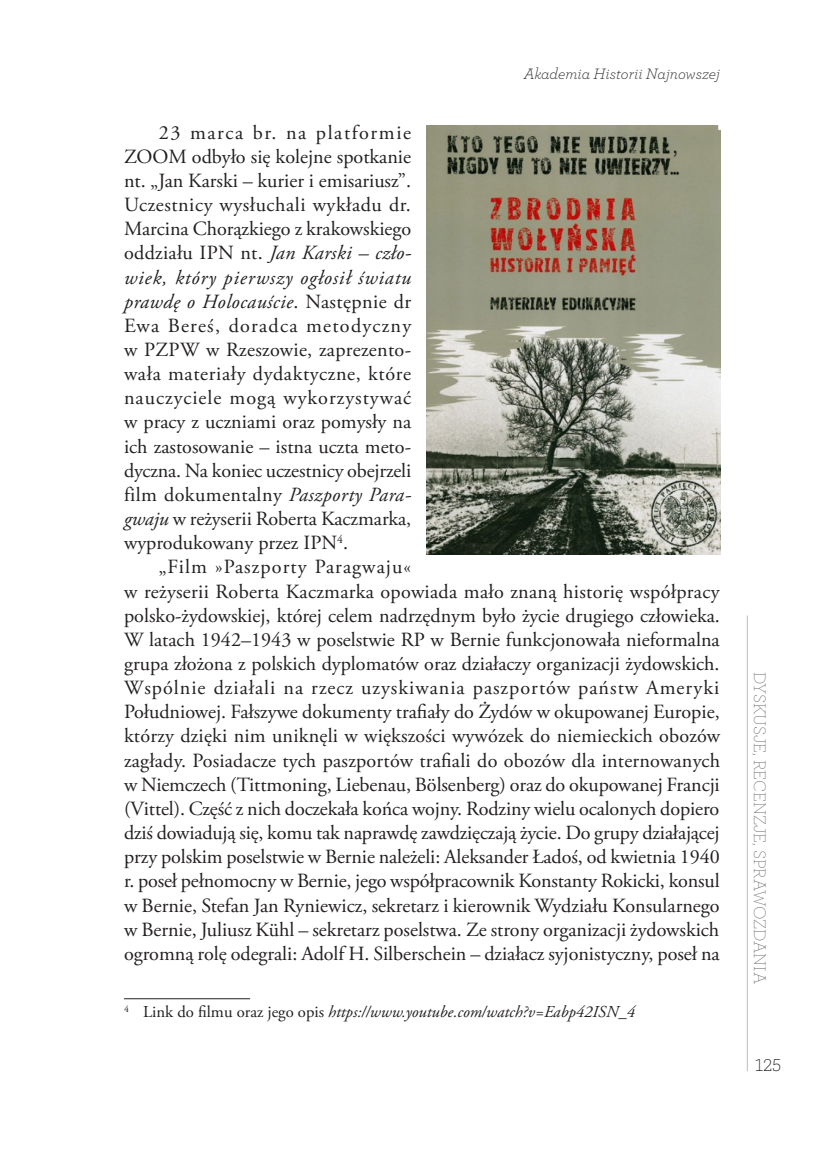
<style>
.page{position:relative;width:819px;height:1166px;background:#fff}
.page>*{position:absolute;margin:0;border:0;box-sizing:border-box;transform-origin:0 0}
.tekst_publikacji{font:20.12px/24.2px "Adobe Garamond Pro";color:#231f20;text-align:justify}
.t1{font:200 17.5px "Archer";color:#57585a}
.t2{font:200 17.5px "Brix Slab";color:#231f20}
.Przypisy{font:italic 16.62px "Adobe Garamond Pro";color:#231f20}
.nagłówek_prawy{font:italic 300 15.75px "Archer";color:#231f20}
.s1{font-style:italic}
.s2{font-style:normal}
</style>
<div class="page">
<hr style="left:746px;top:615px;width:1px;height:456px;background:#bcbdc0">
<hr style="left:124px;top:998px;width:126px;height:1px;background:#231f20">
<img style="left:426px;top:126px;width:294px;height:429px">
<p class="nagłówek_prawy" style="left:523px;top:63px;width:197px">Akademia Historii Najnowszej</p>
<p class="tekst_publikacji" style="left:124px;top:121px;width:289px;text-indent:35px">23 marca br. na platformie ZOOM odbyło się kolejne spotkanie nt. „Jan Karski – kurier i emisariusz”.<br>Uczestnicy wysłuchali wykładu dr.<br>Marcina Chorązkiego z krakowskiego oddziału IPN nt. <span class="s1">Jan Karski – czło&shy;wiek, który pierwszy ogłosił światu prawdę o Holocauście</span>. Następnie dr Ewa Bereś, doradca metodyczny w PZPW w Rzeszowie, zaprezento&shy;wała materiały dydaktyczne, które nauczyciele mogą wykorzystywać w pracy z uczniami oraz pomysły na ich zastosowanie – istna uczta meto&shy;dyczna. Na koniec uczestnicy obejrzeli film dokumentalny <span class="s1">Paszporty Para&shy;gwaju</span> w reżyserii Roberta Kaczmarka, wyprodukowany przez IPN<sup>4</sup>.</p>
<p class="tekst_publikacji" style="left:124px;top:556px;width:597px;text-align:left;text-indent:35px">„Film »Paszporty Paragwaju«<br>w reżyserii Roberta Kaczmarka opowiada mało znaną historię współpracy polsko-żydowskiej, której celem nadrzędnym było życie drugiego człowieka.<br>W latach 1942–1943 w poselstwie RP w Bernie funkcjonowała nieformalna grupa złożona z polskich dyplomatów oraz działaczy organizacji żydowskich.<br>Wspólnie działali na rzecz uzyskiwania paszportów państw Ameryki Południowej. Fałszywe dokumenty trafiały do Żydów w okupowanej Europie, którzy dzięki nim uniknęli w większości wywózek do niemieckich obozów zagłady. Posiadacze tych paszportów trafiali do obozów dla internowanych w Niemczech (Tittmoning, Liebenau, Bölsenberg) oraz do okupowanej Francji (Vittel). Część z nich doczekała końca wojny. Rodziny wielu ocalonych dopiero dziś dowiadują się, komu tak naprawdę zawdzięczają życie. Do grupy działającej przy polskim poselstwie w Bernie należeli: Aleksander Ładoś, od kwietnia 1940 r. poseł pełnomocny w Bernie, jego współpracownik Konstanty Rokicki, konsul w Bernie, Stefan Jan Ryniewicz, sekretarz i kierownik Wydziału Konsularnego w Bernie, Juliusz Kühl – sekretarz poselstwa. Ze strony organizacji żydowskich ogromną rolę odegrali: Adolf H. Silberschein – działacz syjonistyczny, poseł na</p>
<p class="Przypisy" style="left:124px;top:1002px;width:512px"><sup>4</sup> <span class="s2">Link do filmu oraz jego opis</span> https://www.youtube.com/watch?v=Eabp42ISN_4</p>
<p class="t1" style="left:770px;top:671px;width:314px;rotate:90deg">DYSKUSJE, RECENZJE, SPRAWOZDANIA</p>
<p class="t2" style="left:755px;top:1054px;width:28px">125</p>
</div>
